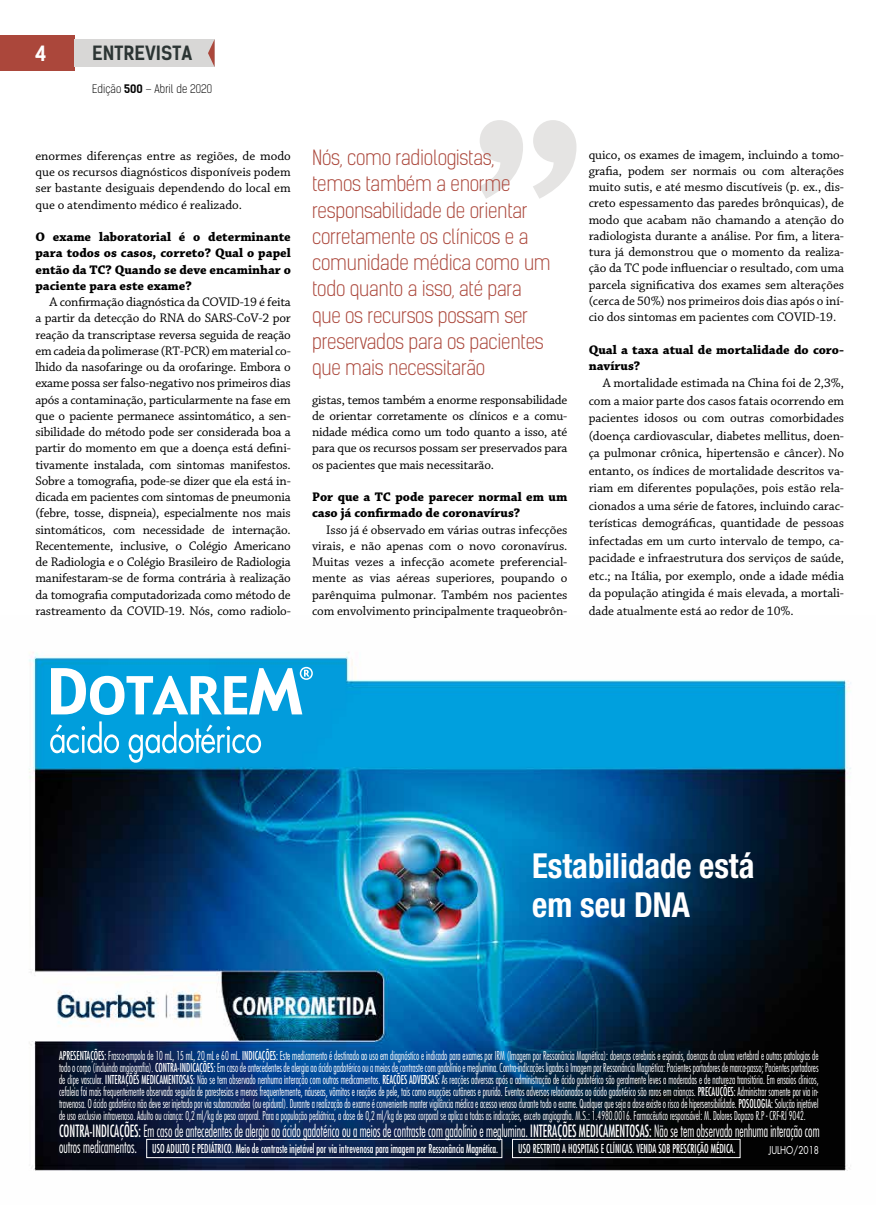
<style>
.page{position:relative;width:876px;height:1205px;background:#fff}
.page>*{position:absolute;margin:0;border:0;box-sizing:border-box;transform-origin:0 0}
.t1{font:700 condensed 34.5px/39px "Helvetica Neue LT Std";color:#fff;scale:.95 1}
.t2{font:300 20px/26.2px "Kelson Sans";letter-spacing:-.015em;color:#ab473b}
.t3{font:700 20px "Kelson Sans";color:#fff}
.t4{font:700 18.75px "Kelson Sans";color:#2c3534}
.t5{font:300 condensed 16.5px "Futura Std";color:#fff;scale:.75 1}
.t6{font:13.12px/16.2px "Chaparral Pro";letter-spacing:-.005em;color:#000;text-align:justify}
.t7{font:700 13.12px/16.2px "Chaparral Pro";color:#000}
.t8{font:300 condensed 12px/12px "Futura Std";color:#fff;text-align:justify;scale:.76 1}
.t9{font:condensed 12px "Futura Std";color:#fff;scale:.8 1}
.t10{font:300 11.25px "Kelson Sans";color:#000}
.t11{font:10.5px "Futura Std";color:#fff;scale:.8 1}
.s1{font-weight:700}
.s2{font-weight:400}
.s3{font-weight:300;font-size:16.5px}
</style>
<div class="page">
<img style="left:29px;top:652px;width:822px;height:519px">
<div style="left:146px;top:1139px;width:356px;height:19px;border:1px solid #fff"></div>
<div style="left:512px;top:1139px;width:228px;height:19px;border:1px solid #fff"></div>
<svg style="left:51px;top:667px;width:262px;height:48px"></svg>
<svg style="left:50px;top:721px;width:69px;height:32px"></svg>
<svg style="left:128px;top:721px;width:133px;height:42px;background:#34b1e3"></svg>
<div style="left:0;top:35px;width:74px;height:36px;background:#ab473b"></div>
<div style="left:74px;top:39px;width:140px;height:28px;background:#d8d7d6"></div>
<svg style="left:208px;top:40px;width:6px;height:26px"></svg>
<svg style="left:479px;top:120px;width:97px;height:79px"></svg>
<h2 class="t3" style="left:35px;top:41px;width:13px">4</h2>
<h3 class="t4" style="left:92px;top:42px;width:101px">ENTREVISTA</h3>
<p class="t10" style="left:92px;top:82px;width:121px">Edição <span class="s1">500</span> – Abril de 2020</p>
<p class="t6" style="left:35px;top:148px;width:257px">enormes diferenças entre as regiões, de modo que os recursos diagnósticos disponíveis podem ser bastante desiguais dependendo do local em que o atendimento médico é realizado.</p>
<p class="t7" style="left:35px;top:229px;width:257px;text-align:justify">O exame laboratorial é o determinante para todos os casos, correto? Qual o papel então da TC? Quando se deve encaminhar o paciente para este exame?</p>
<p class="t6" style="left:35px;top:294px;width:257px;text-indent:14px">A confirmação diagnóstica da COVID-19 é feita a partir da detecção do RNA do SARS-CoV-2 por reação da transcriptase reversa seguida de reação em cadeia da polimerase (RT-PCR) em material co&shy;lhido da nasofaringe ou da orofaringe. Embora o exame possa ser falso-negativo nos primeiros dias após a contaminação, particularmente na fase em que o paciente permanece assintomático, a sen&shy;sibilidade do método pode ser considerada boa a partir do momento em que a doença está defini&shy;tivamente instalada, com sintomas manifestos.<br>Sobre a tomografia, pode-se dizer que ela está in&shy;dicada em pacientes com sintomas de pneumonia (febre, tosse, dispneia), especialmente nos mais sintomáticos, com necessidade de internação.<br>Recentemente, inclusive, o Colégio Americano de Radiologia e o Colégio Brasileiro de Radiologia manifestaram-se de forma contrária à realização da tomografia computadorizada como método de rastreamento da COVID-19. Nós, como radiolo-</p>
<p class="t2" style="left:312px;top:145px;width:240px">Nós, como radiologistas,<br>temos também a enorme responsabilidade de orientar corretamente os clínicos e a comunidade médica como um todo quanto a isso, até para que os recursos possam ser preservados para os pacientes que mais necessitarão</p>
<p class="t6" style="left:312px;top:392px;width:257px">gistas, temos também a enorme responsabilidade de orientar corretamente os clínicos e a comu&shy;nidade médica como um todo quanto a isso, até para que os recursos possam ser preservados para os pacientes que mais necessitarão.</p>
<p class="t7" style="left:312px;top:489px;width:257px">Por que a TC pode parecer normal em um caso já confirmado de coronavírus?</p>
<p class="t6" style="left:312px;top:522px;width:257px;text-indent:14px">Isso já é observado em várias outras infecções virais, e não apenas com o novo coronavírus.<br>Muitas vezes a infecção acomete preferencial&shy;mente as vias aéreas superiores, poupando o parênquima pulmonar. Também nos pacientes com envolvimento principalmente traqueobrôn-</p>
<p class="t6" style="left:588px;top:147px;width:257px">quico, os exames de imagem, incluindo a tomo&shy;grafia, podem ser normais ou com alterações muito sutis, e até mesmo discutíveis (p. ex., dis&shy;creto espessamento das paredes brônquicas), de modo que acabam não chamando a atenção do radiologista durante a análise. Por fim, a litera&shy;tura já demonstrou que o momento da realiza&shy;ção da TC pode influenciar o resultado, com uma parcela significativa dos exames sem alterações (cerca de 50%) nos primeiros dois dias após o iní&shy;cio dos sintomas em pacientes com COVID-19.</p>
<p class="t7" style="left:588px;top:342px;width:257px">Qual a taxa atual de mortalidade do coro&shy;navírus?</p>
<p class="t6" style="left:588px;top:375px;width:257px;line-height:17.5px;text-indent:14px">A mortalidade estimada na China foi de 2,3%, com a maior parte dos casos fatais ocorrendo em pacientes idosos ou com outras comorbidades (doença cardiovascular, diabetes mellitus, doen&shy;ça pulmonar crônica, hipertensão e câncer). No entanto, os índices de mortalidade descritos va&shy;riam em diferentes populações, pois estão rela&shy;cionados a uma série de fatores, incluindo carac&shy;terísticas demográficas, quantidade de pessoas infectadas em um curto intervalo de tempo, ca&shy;pacidade e infraestrutura dos serviços de saúde, etc.; na Itália, por exemplo, onde a idade média da população atingida é mais elevada, a mortali&shy;dade atualmente está ao redor de 10%.</p>
<h1 class="t1" style="left:532px;top:846px;width:235px">Estabilidade está em seu DNA</h1>
<p class="t8" style="left:59px;top:1049px;width:1000px"><span class="s2">APRESENTAÇÕES:</span> Frasco-ampola de 10 mL, 15 mL, 20 mL e 60 mL. <span class="s2">INDICAÇÕES:</span> Este medicamento é destinado ao uso em diagnóstico e indicado para exames por IRM (Imagem por Ressonância Magnética): doenças cerebrais e espinais, doenças da coluna vertebral e outras patologias de todo o corpo (incluindo angiografia). <span class="s2">CONTRA-INDICAÇÕES:</span> Em caso de antecedentes de alergia ao ácido gadotérico ou a meios de contraste com gadolínio e meglumina. Contra-indicações ligadas à Imagem por Ressonância Magnética: Pacientes portadores de marca-passo; Pacientes portadores de clipe vascular. <span class="s2">INTERAÇÕES MEDICAMENTOSAS:</span> Não se tem observado nenhuma interação com outros medicamentos. <span class="s2">REAÇÕES ADVERSAS:</span> As reações adversas após a administração de ácido gadotérico são geralmente leves a moderadas e de natureza transitória. Em ensaios clínicos, cefaleia foi mais frequentemente observada seguida de parestesias e menos frequentemente, náuseas, vômitos e reações de pele, tais como erupções cutâneas e prurido. Eventos adversos relacionados ao ácido gadotérico são raros em crianças. <span class="s2">PRECAUÇÕES:</span> Administrar somente por via in&shy;travenosa. O ácido gadotérico não deve ser injetado por via subaracnoidea (ou epidural). Durante a realização do exame é conveniente manter vigilância médica e acesso venoso durante todo o exame. Qualquer que seja a dose existe o risco de hipersensibilidade. <span class="s2">POSOLOGIA:</span> Solução injetável de uso exclusivo intravenoso. Adulto ou criança: 0,2 ml/kg de peso corporal. Para a população pediátrica, a dose de 0,2 ml/kg de peso corporal se aplica a todas as indicações, exceto angiografia. M.S.: 1.4980.0016. Farmacêutico responsável: M. Dolores Dopazo R.P - CRF-RJ 9042.</p>
<p class="t5" style="left:59px;top:1120px;width:1015px"><span class="s2">CONTRA-INDICAÇÕES:</span> Em caso de antecedentes de alergia ao ácido gadotérico ou a meios de contraste com gadolínio e meglumina. <span class="s2">INTERAÇÕES MEDICAMENTOSAS:</span> Não se tem observado nenhuma interação com</p>
<p class="t9" style="left:59px;top:1141px;width:550px"><span class="s3">outros medicamentos.</span> USO ADULTO E PEDIÁTRICO. Meio de contraste injetável por via intrevenosa para imagem por Ressonância Magnética.</p>
<p class="t9" style="left:518px;top:1141px;width:273px">USO RESTRITO A HOSPITAIS E CLÍNICAS. VENDA SOB PRESCRIÇÃO MÉDICA.</p>
<p class="t11" style="left:768px;top:1143px;width:64px">JULHO/2018</p>
</div>
